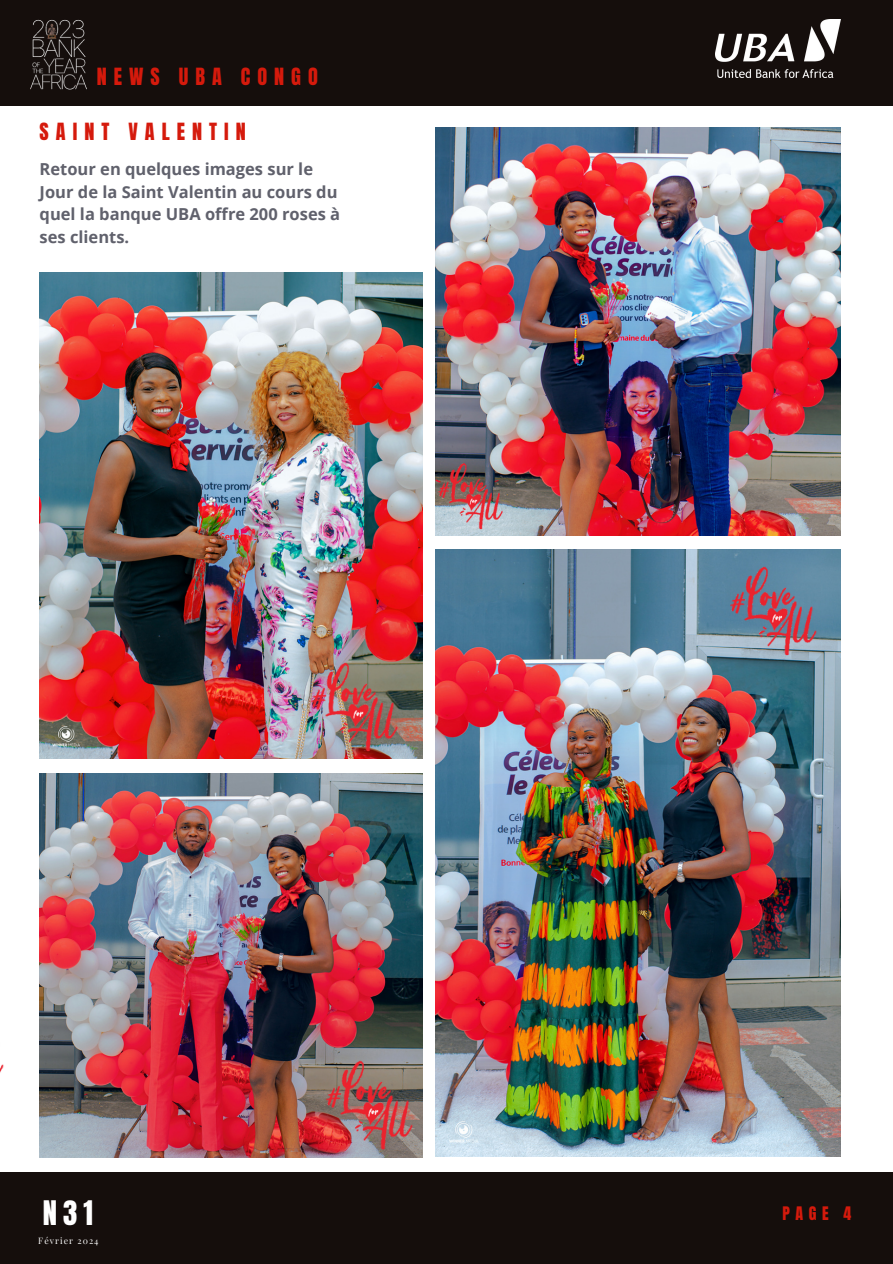
<style>
.page{position:relative;width:893px;height:1264px;background:#fff}
.page>*{position:absolute;margin:0;border:0;box-sizing:border-box;transform-origin:0 0}
.t1{font:28.8px "Anton";color:#fff}
.t2{font:20.1px "Anton";letter-spacing:.35em;color:#d51a0c}
.t3{font:700 16.5px/22.5px "Open Sans";color:#60616c}
.t4{font:15.9px "Anton";color:#d51a0c}
.t5{font:8.7px "Playfair Display";letter-spacing:.12em;color:#fff}
</style>
<div class="page">
<div style="left:0;top:0;width:892px;height:106px;background:#150e0c"></div>
<div style="left:0;top:1171px;width:892px;height:92px;background:#150e0c"></div>
<img style="left:715px;top:19px;width:125px;height:59px">
<img style="left:40px;top:272px;width:382px;height:486px">
<img style="left:435px;top:550px;width:405px;height:606px">
<img style="left:40px;top:773px;width:382px;height:384px">
<img style="left:435px;top:127px;width:405px;height:408px">
<img style="left:435px;top:456px;width:86px;height:78px">
<img style="left:30px;top:19px;width:57px;height:71px">
<img style="left:715px;top:556px;width:126px;height:106px">
<img style="left:0;top:1064px;width:4px;height:9px">
<img style="left:297px;top:652px;width:126px;height:106px">
<img style="left:311px;top:1050px;width:112px;height:106px">
<h1 class="t2" style="left:97px;top:62px;width:223px">NEWS UBA CONGO</h1>
<p class="t2" style="left:40px;top:117px;width:208px">SAINT VALENTIN</p>
<p class="t3" style="left:40px;top:157px;width:302px">Retour en quelques images sur le<br>Jour de la Saint Valentin au cours du quel la banque UBA offre 200 roses à ses clients.</p>
<h3 class="t1" style="left:43px;top:1192px;width:52px">N31</h3>
<p class="t5" style="left:38px;top:1234px;width:62px">Février 2024</p>
<p class="t4" style="left:782px;top:1201px;width:70px">PAGE 4</p>
</div>
